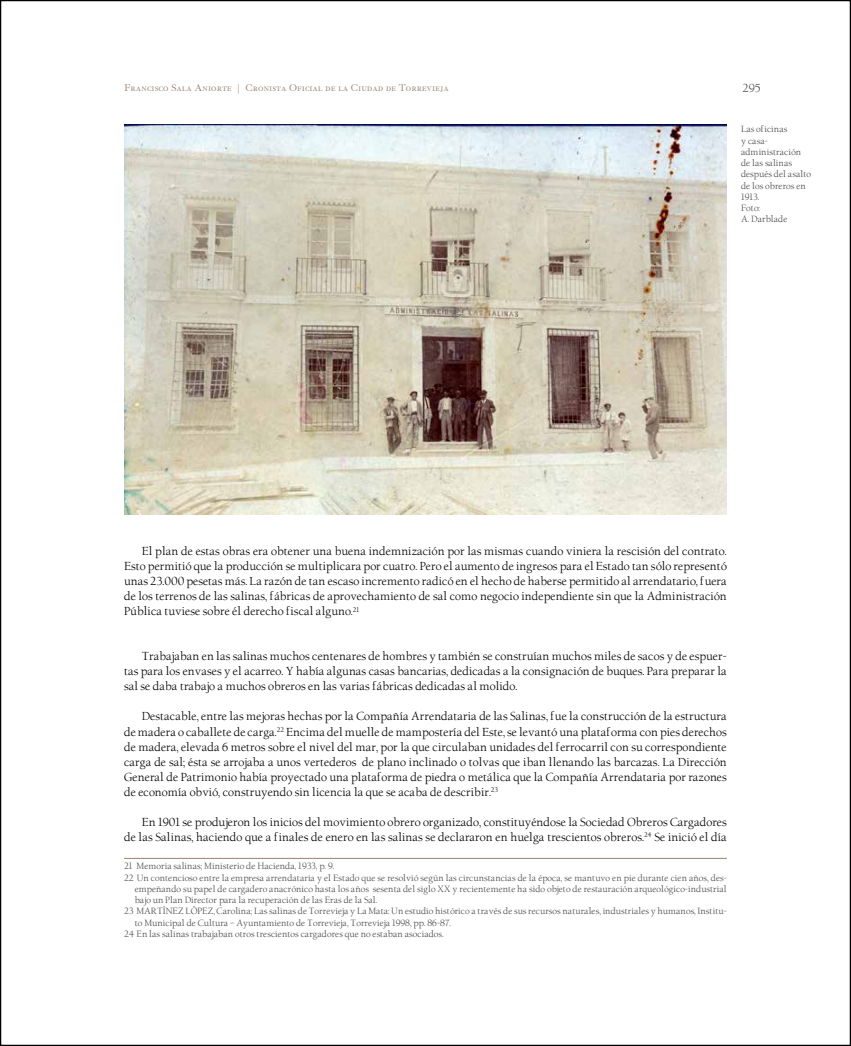
<style>
.page{position:relative;width:851px;height:1046px;background:#fff}
.page>*{position:absolute;margin:0;border:0;box-sizing:border-box;transform-origin:0 0}
.t1{font:11.25px/15px "Berkeley Oldstyle";color:#000;text-align:justify}
.t2{font:11.25px "Berkeley Oldstyle";color:#4a4a49}
.t3{font:10px "Ibarra Real";color:#9b8272}
.t4{font:8.75px/11.2px "Berkeley Oldstyle";color:#4a4a49}
</style>
<div class="page">
<img style="left:124px;top:124px;width:602px;height:390px">
<hr style="left:124px;top:857px;width:602px;height:1px;background:#9b8272">
<p class="t3" style="left:124px;top:82px;width:326px">Francisco Sala Aniorte | Cronista Oficial de la Ciudad de Torrevieja</p>
<p class="t2" style="left:742px;top:82px;width:19px">295</p>
<p class="t4" style="left:741px;top:124px;width:72px">Las oficinas<br>y casa&shy;administración de las salinas después del asalto de los obreros en<br>1913.<br>Foto:<br>A. Darblade</p>
<p class="t1" style="left:124px;top:544px;width:604px;text-indent:18px">El plan de estas obras era obtener una buena indemnización por las mismas cuando viniera la rescisión del contrato.<br>Esto permitió que la producción se multiplicara por cuatro. Pero el aumento de ingresos para el Estado tan sólo representó unas 23.000 pesetas más. La razón de tan escaso incremento radicó en el hecho de haberse permitido al arrendatario, fuera de los terrenos de las salinas, fábricas de aprovechamiento de sal como negocio independiente sin que la Administración Pública tuviese sobre él derecho fiscal alguno.<sup>21</sup></p>
<p class="t1" style="left:124px;top:649px;width:604px;text-indent:18px">Trabajaban en las salinas muchos centenares de hombres y también se construían muchos miles de sacos y de espuer&shy;tas para los envases y el acarreo. Y había algunas casas bancarias, dedicadas a la consignación de buques. Para preparar la sal se daba trabajo a muchos obreros en las varias fábricas dedicadas al molido.</p>
<p class="t1" style="left:124px;top:709px;width:604px;text-indent:18px">Destacable, entre las mejoras hechas por la Compañía Arrendataria de las Salinas, fue la construcción de la estructura de madera o caballete de carga.<sup>22</sup> Encima del muelle de mampostería del Este, se levantó una plataforma con pies derechos de madera, elevada 6 metros sobre el nivel del mar, por la que circulaban unidades del ferrocarril con su correspondiente carga de sal; ésta se arrojaba a unos vertederos de plano inclinado o tolvas que iban llenando las barcazas. La Dirección General de Patrimonio había proyectado una plataforma de piedra o metálica que la Compañía Arrendataria por razones de economía obvió, construyendo sin licencia la que se acaba de describir.<sup>23</sup></p>
<p class="t1" style="left:124px;top:814px;width:604px;text-align:right">En 1901 se produjeron los inicios del movimiento obrero organizado, constituyéndose la Sociedad Obreros Cargadores<br>de las Salinas, haciendo que a finales de enero en las salinas se declararon en huelga trescientos obreros.<sup>24</sup> Se inició el día</p>
<p class="t4" style="left:124px;top:860px;width:211px">21 Memoria salinas; Ministerio de Hacienda, 1933, p. 9.</p>
<p class="t4" style="left:124px;top:872px;width:604px">22 Un contencioso entre la empresa arrendataria y el Estado que se resolvió según las circunstancias de la época, se mantuvo en pie durante cien años, des-</p>
<p class="t4" style="left:135px;top:883px;width:593px">empeñando su papel de cargadero anacrónico hasta los años sesenta del siglo XX y recientemente ha sido objeto de restauración arqueológico-industrial</p>
<p class="t4" style="left:135px;top:894px;width:244px">bajo un Plan Director para la recuperación de las Eras de la Sal.</p>
<p class="t4" style="left:124px;top:905px;width:604px">23 MARTÍNEZ LÓPEZ, Carolina; Las salinas de Torrevieja y La Mata: Un estudio histórico a través de sus recursos naturales, industriales y humanos, Institu-</p>
<p class="t4" style="left:135px;top:917px;width:318px">to Municipal de Cultura – Ayuntamiento de Torrevieja, Torrevieja 1998, pp. 86-87.</p>
<p class="t4" style="left:124px;top:928px;width:321px">24 En las salinas trabajaban otros trescientos cargadores que no estaban asociados.</p>
</div>
